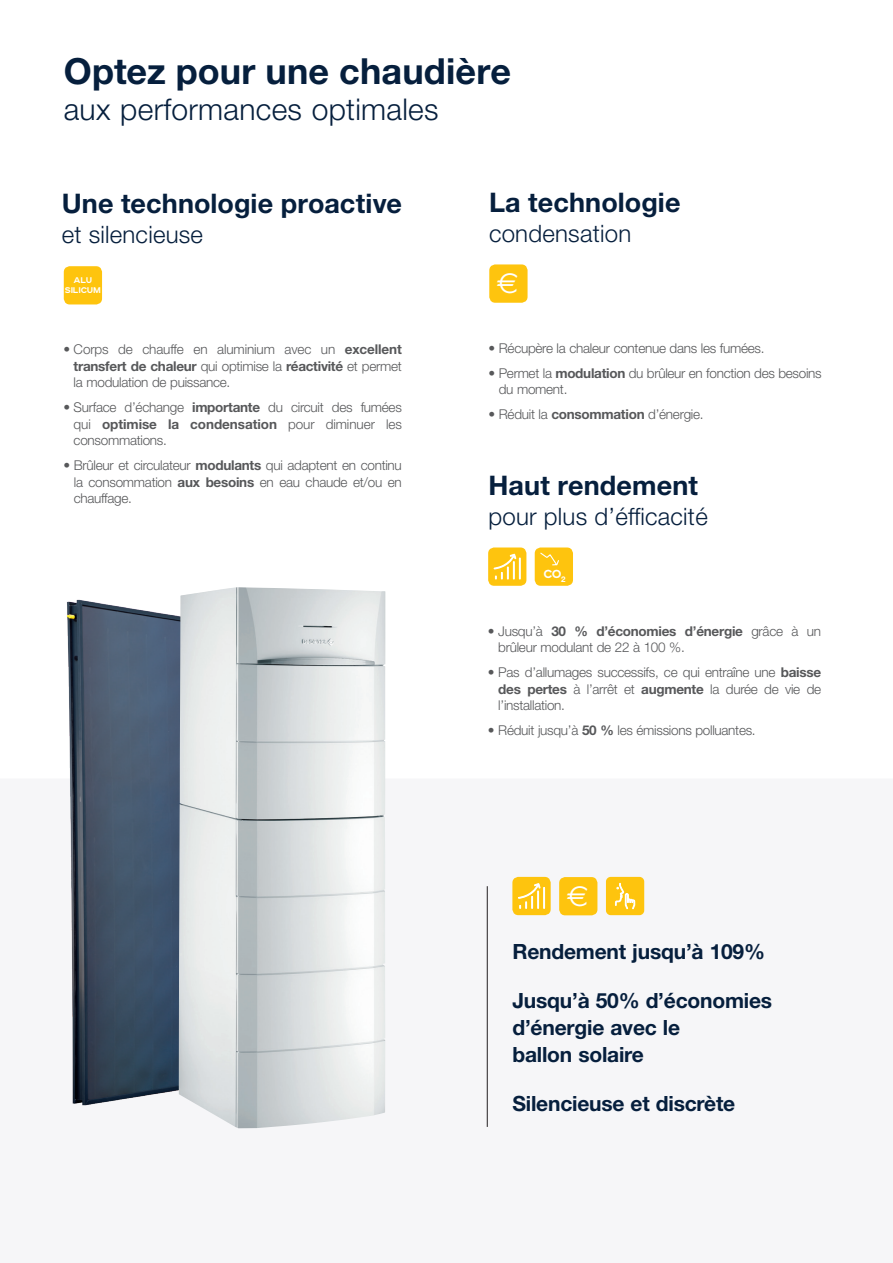
<style>
.page{position:relative;width:893px;height:1263px;background:#fff}
.page>*{position:absolute;margin:0;border:0;box-sizing:border-box;transform-origin:0 0}
.t1{font:700 36px "Helvetica Neue LT Std";letter-spacing:.005em;color:#061f3d}
.t2{font:300 30px "Helvetica Neue LT Std";letter-spacing:.01em;color:#061f3d}
.t3{font:28.95px "Euro Sans Std";color:#fff}
.t4{font:700 27px "Helvetica Neue LT Std";letter-spacing:.005em;color:#061f3d}
.t5{font:300 24px "Helvetica Neue LT Std";letter-spacing:.01em;color:#061f3d}
.t6{font:700 21px/27px "Helvetica Neue LT Std";letter-spacing:-.01em;color:#061f3d}
.t7{font:700 15px "Affect";color:#fff}
.t8{font:300 13.5px/16.5px "Helvetica Neue LT Std";letter-spacing:-.02em;color:#57585a;text-align:justify}
.t9{font:700 10.65px/10.1px "Affect";letter-spacing:-.02em;color:#fff;text-align:center}
.s1{font-weight:700}
</style>
<div class="page">
<hr style="left:487px;top:886px;width:1px;height:241px;background:#231f20">
<div style="left:559px;top:877px;width:38px;height:38px;background:#fec40e;border-radius:6px"></div>
<div style="left:606px;top:877px;width:38px;height:38px;background:#fec40e;border-radius:5px"></div>
<svg style="left:615px;top:883px;width:20px;height:27px"></svg>
<div style="left:512px;top:877px;width:39px;height:38px;background:#fec40e;border-radius:6px"></div>
<svg style="left:518px;top:883px;width:27px;height:25px"></svg>
<div style="left:489px;top:264px;width:39px;height:39px;background:#fec40e;border-radius:6px"></div>
<div style="left:488px;top:547px;width:38px;height:39px;background:#fec40e;border-radius:6px"></div>
<svg style="left:494px;top:554px;width:26px;height:25px"></svg>
<div style="left:535px;top:547px;width:38px;height:39px;background:#fec40e;border-radius:6px"></div>
<svg style="left:540px;top:552px;width:19px;height:14px"></svg>
<div style="left:64px;top:266px;width:38px;height:38px;background:#fec40e;border-radius:6px"></div>
<img style="left:66px;top:599px;width:192px;height:530px">
<img style="left:179px;top:587px;width:206px;height:541px">
<h1 class="t1" style="left:64px;top:49px;width:449px">Optez pour une chaudière</h1>
<h2 class="t2" style="left:64px;top:91px;width:376px">aux performances optimales</h2>
<h3 class="t4" style="left:62px;top:186px;width:342px">Une technologie proactive</h3>
<h3 class="t5" style="left:62px;top:219px;width:143px">et silencieuse</h3>
<p class="t9" style="left:65px;top:274px;width:38px">ALU<br>SILICUM</p>
<p class="t8" style="left:74px;top:341px;width:330px;text-indent:-10px">• Corps de chauffe en aluminium avec un <span class="s1">excellent transfert de chaleur</span> qui optimise la <span class="s1">réactivité</span> et permet la modulation de puissance.</p>
<p class="t8" style="left:74px;top:399px;width:330px;text-indent:-10px">• Surface d’échange <span class="s1">importante</span> du circuit des fumées qui <span class="s1">optimise la condensation</span> pour diminuer les consommations.</p>
<p class="t8" style="left:74px;top:457px;width:330px;text-indent:-10px">• Brûleur et circulateur <span class="s1">modulants</span> qui adaptent en continu la consommation <span class="s1">aux besoins</span> en eau chaude et/ou en chauffage.</p>
<h3 class="t4" style="left:489px;top:185px;width:193px">La technologie</h3>
<h3 class="t5" style="left:489px;top:219px;width:144px">condensation</h3>
<h3 class="t3" style="left:497px;top:266px;width:23px">€</h3>
<p class="t8" style="left:488px;top:339px;width:278px">• Récupère la chaleur contenue dans les fumées.</p>
<p class="t8" style="left:499px;top:364px;width:324px;text-indent:-10px">• Permet la <span class="s1">modulation</span> du brûleur en fonction des besoins du moment.</p>
<p class="t8" style="left:488px;top:406px;width:217px">• Réduit la <span class="s1">consommation</span> d’énergie.</p>
<h3 class="t4" style="left:488px;top:468px;width:211px">Haut rendement</h3>
<h3 class="t5" style="left:488px;top:501px;width:221px">pour plus d’éfficacité</h3>
<p class="t7" style="left:543px;top:563px;width:24px">CO<sub>2</sub></p>
<p class="t8" style="left:498px;top:622px;width:324px;text-indent:-10px">• Jusqu’à <span class="s1">30 % d’économies d’énergie</span> grâce à un brûleur modulant de 22 à 100 %.</p>
<p class="t8" style="left:498px;top:664px;width:324px;text-indent:-10px">• Pas d’allumages successifs, ce qui entraîne une <span class="s1">baisse des pertes</span> à l’arrêt et <span class="s1">augmente</span> la durée de vie de l’installation.</p>
<p class="t8" style="left:488px;top:722px;width:269px">• Réduit jusqu’à <span class="s1">50 %</span> les émissions polluantes.</p>
<h3 class="t3" style="left:567px;top:879px;width:23px">€</h3>
<h3 class="t6" style="left:512px;top:938px;width:254px">Rendement jusqu’à 109%</h3>
<h3 class="t6" style="left:512px;top:987px;width:261px">Jusqu’à 50% d’économies d’énergie avec le<br>ballon solaire</h3>
<h3 class="t6" style="left:512px;top:1090px;width:224px">Silencieuse et discrète</h3>
</div>
